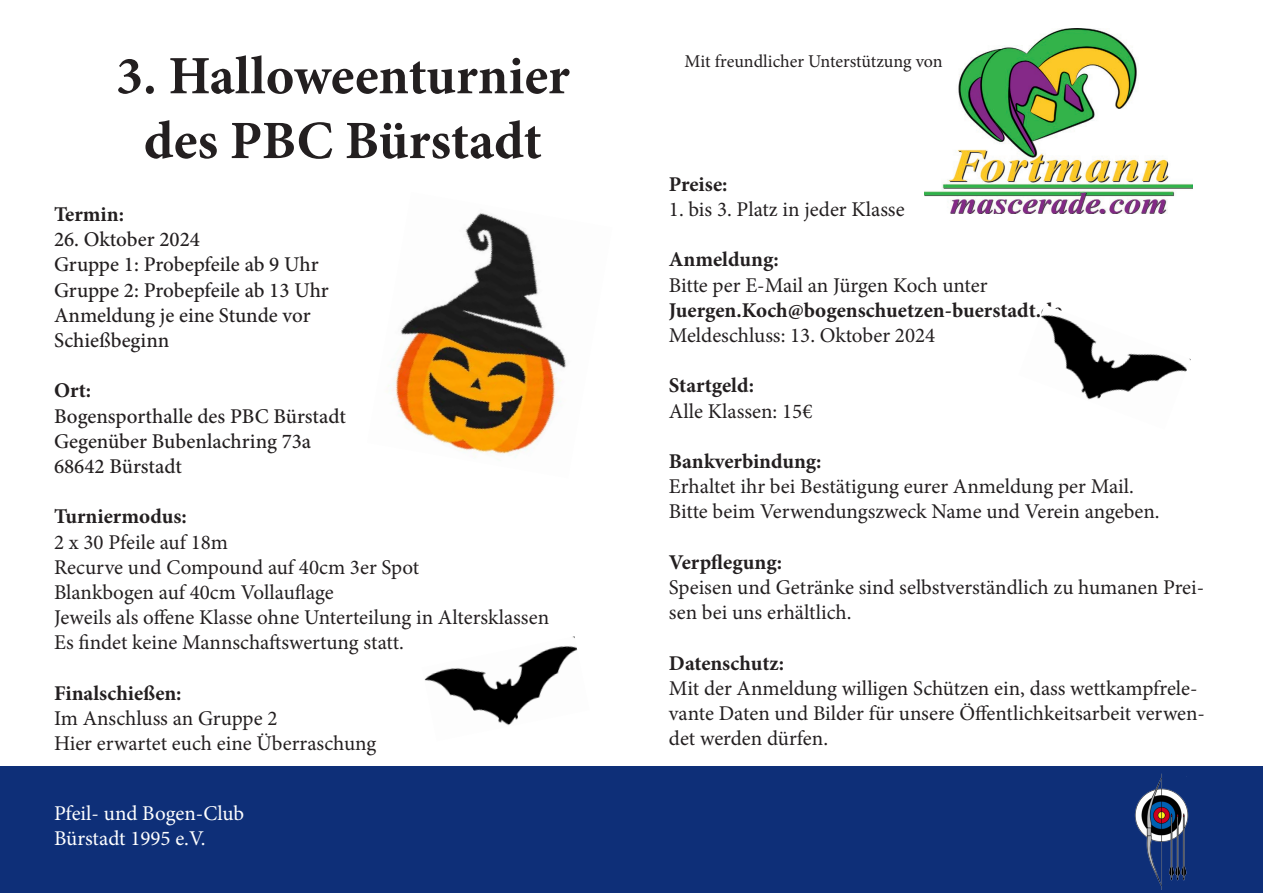
<style>
.page{position:relative;width:1263px;height:893px;background:#fff}
.page>*{position:absolute;margin:0;border:0;box-sizing:border-box;transform-origin:0 0}
.t1{font:700 54px/64.8px "Minion Pro";color:#231f20;text-align:center}
.t2{font:21px/25.2px "Minion Pro";color:#231f20}
.t3{font:500 21px/25.2px "Minion Pro";color:#231f20}
.t4{font:700 21px "Minion Pro";color:#231f20}
.t5{font:21px/25.2px "Minion Pro";color:#fff}
.t6{font:18px "Minion Pro";letter-spacing:-.005em;color:#231f20}
</style>
<div class="page">
<div style="left:0;top:767px;width:1263px;height:126px;background:#0e2f78"></div>
<img style="left:1134px;top:773px;width:55px;height:116px">
<img style="left:1041px;top:315px;width:150px;height:85px">
<img style="left:424px;top:636px;width:154px;height:90px">
<img style="left:388px;top:213px;width:179px;height:244px">
<img style="left:925px;top:29px;width:267px;height:184px">
<h1 class="t1" style="left:116px;top:43px;width:455px">3. Halloweenturnier des PBC Bürstadt</h1>
<p class="t6" style="left:685px;top:49px;width:260px">Mit freundlicher Unterstützung von</p>
<p class="t4" style="left:54px;top:199px;width:71px">Termin:</p>
<p class="t3" style="left:54px;top:227px;width:276px">26. Oktober 2024<br>Gruppe 1: Probepfeile ab 9 Uhr<br>Gruppe 2: Probepfeile ab 13 Uhr<br>Anmeldung je eine Stunde vor<br>Schießbeginn</p>
<p class="t4" style="left:54px;top:376px;width:39px">Ort:</p>
<p class="t3" style="left:54px;top:403px;width:294px">Bogensporthalle des PBC Bürstadt<br>Gegenüber Bubenlachring 73a<br>68642 Bürstadt</p>
<p class="t4" style="left:54px;top:502px;width:134px">Turniermodus:</p>
<p class="t2" style="left:54px;top:529px;width:497px">2 x 30 Pfeile auf 18m<br>Recurve und Compound auf 40cm 3er Spot<br>Blankbogen auf 40cm Vollauflage<br>Jeweils als offene Klasse ohne Unterteilung in Altersklassen Es findet keine Mannschaftswertung statt.</p>
<p class="t4" style="left:54px;top:678px;width:129px">Finalschießen:</p>
<p class="t2" style="left:54px;top:706px;width:324px">Im Anschluss an Gruppe 2<br>Hier erwartet euch eine Überraschung</p>
<p class="t5" style="left:54px;top:800px;width:192px">Pfeil- und Bogen-Club<br>Bürstadt 1995 e.V.</p>
<p class="t4" style="left:669px;top:169px;width:60px">Preise:</p>
<p class="t2" style="left:669px;top:197px;width:237px">1. bis 3. Platz in jeder Klasse</p>
<p class="t4" style="left:669px;top:245px;width:111px">Anmeldung:</p>
<p class="t2" style="left:669px;top:272px;width:320px">Bitte per E-Mail an Jürgen Koch unter</p>
<p class="t4" style="left:669px;top:295px;width:395px">Juergen.Koch@bogenschuetzen-buerstadt.de</p>
<p class="t2" style="left:669px;top:323px;width:268px">Meldeschluss: 13. Oktober 2024</p>
<p class="t4" style="left:669px;top:371px;width:87px">Startgeld:</p>
<p class="t2" style="left:669px;top:398px;width:145px">Alle Klassen: 15€</p>
<p class="t4" style="left:669px;top:447px;width:154px">Bankverbindung:</p>
<p class="t2" style="left:669px;top:474px;width:492px">Erhaltet ihr bei Bestätigung eurer Anmeldung per Mail.<br>Bitte beim Verwendungszweck Name und Verein angeben.</p>
<p class="t4" style="left:669px;top:547px;width:115px">Verpflegung:</p>
<p class="t2" style="left:669px;top:575px;width:537px">Speisen und Getränke sind selbstverständlich zu humanen Prei&shy;sen bei uns erhältlich.</p>
<p class="t4" style="left:669px;top:648px;width:117px">Datenschutz:</p>
<p class="t2" style="left:669px;top:676px;width:538px">Mit der Anmeldung willigen Schützen ein, dass wettkampfrele&shy;vante Daten und Bilder für unsere Öffentlichkeitsarbeit verwen&shy;det werden dürfen.</p>
</div>
